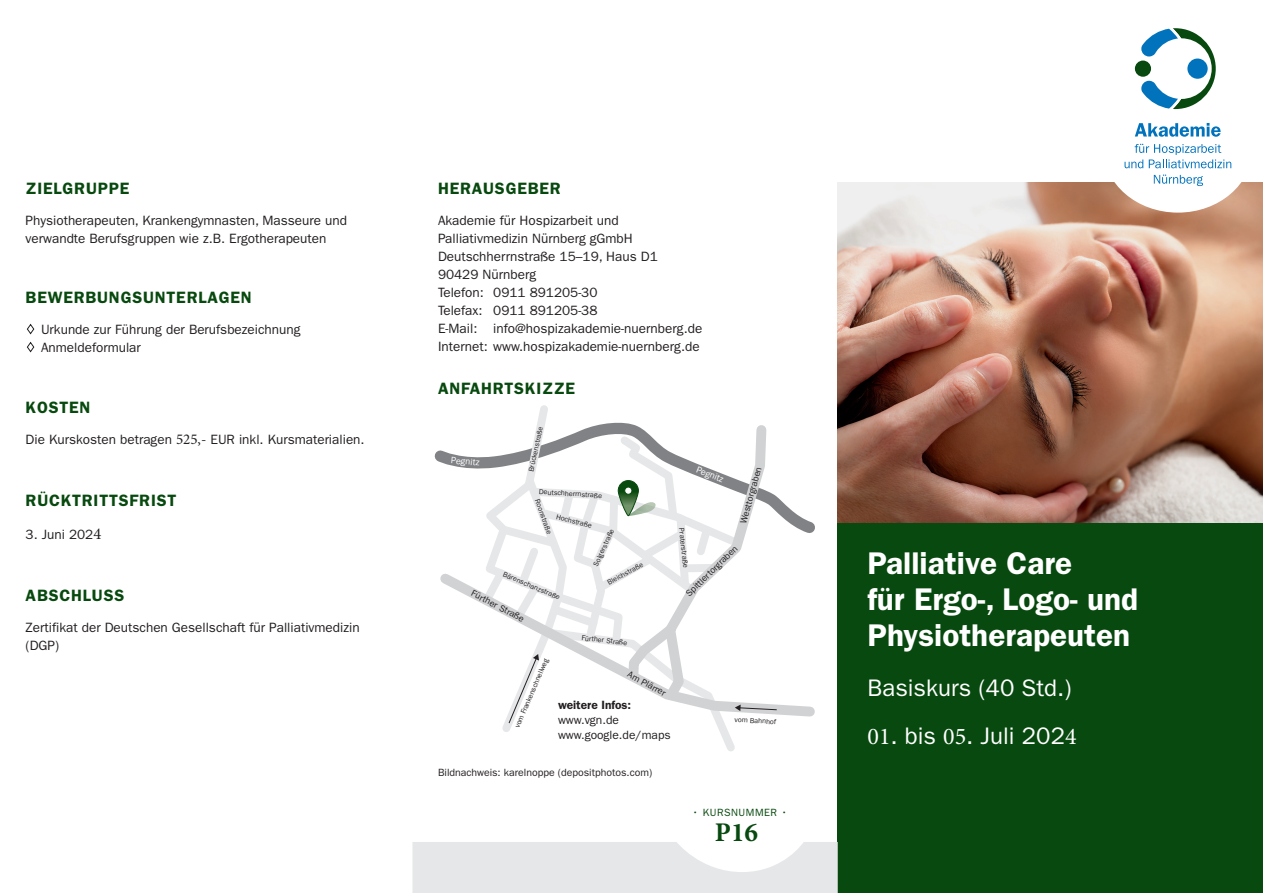
<style>
.page{position:relative;width:1263px;height:893px;background:#fff}
.page>*{position:absolute;margin:0;border:0;box-sizing:border-box;transform-origin:0 0}
.Datum_Kurs__Titel{font:600 31.5px/36px "ITC Franklin Gothic Std";color:#fff}
.Kurs-Nr___Rückseite{font:700 27px "Minion Pro";color:#07490e}
.Datum_Kurs__Titel-2{font:24px "ITC Franklin Gothic Std";color:#fff}
.p_Grundtext{font:600 16.5px "ITC Franklin Gothic Std";letter-spacing:.05em;color:#07490e}
.p_Grundtext-2{font:13.5px/18px "ITC Franklin Gothic Std";color:#231f20}
.p_Grundtext-3{font:600 12px/15px "ITC Franklin Gothic Std";color:#231f20}
.p_Grundtext-4{font:12px "ITC Franklin Gothic Std";color:#231f20}
.p_Grundtext-5{font:10.5px "ITC Franklin Gothic Std";color:#231f20}
.Grundtext{font:10.5px "ITC Franklin Gothic Std";letter-spacing:.05em;color:#07490e}
.t1{font:9.3px "ITC Franklin Gothic Std";color:#231f20}
.t2{font:9.3px "ITC Franklin Gothic Std";color:#fff}
.t3{font:7.2px "ITC Franklin Gothic Std";color:#231f20}
.s1{font-family:"Minion Pro";font-size:15px}
.s2{font-family:"Minion Pro";font-size:16.5px}
.s3{font-weight:400}
.s4{font-family:"Minion Pro"}
</style>
<div class="page">
<img style="left:838px;top:183px;width:425px;height:340px">
<div style="left:838px;top:523px;width:425px;height:370px;background:#07490e"></div>
<div style="left:1103px;top:85px;width:149px;height:128px;background:#fff;border-radius:50%"></div>
<svg style="left:1135px;top:123px;width:85px;height:14px"></svg>
<svg style="left:1124px;top:144px;width:107px;height:24px"></svg>
<svg style="left:1154px;top:175px;width:49px;height:11px"></svg>
<div style="left:1135px;top:61px;width:16px;height:16px;background:#07490e;border-radius:50%"></div>
<svg style="left:1138px;top:28px;width:78px;height:82px"></svg>
<svg style="left:434px;top:450px;width:381px;height:83px"></svg>
<svg style="left:440px;top:573px;width:375px;height:144px"></svg>
<svg style="left:477px;top:405px;width:300px;height:346px"></svg>
<svg style="left:618px;top:481px;width:20px;height:35px"></svg>
<div style="left:618px;top:480px;width:21px;height:36px;border:1px solid #07490e;border-radius:10px"></div>
<div style="left:625px;top:487px;width:7px;height:7px;background:#fff;border-radius:50%"></div>
<div style="left:624px;top:487px;width:8px;height:8px;border:1px solid #07490e;border-radius:50%"></div>
<svg style="left:412px;top:842px;width:426px;height:51px;background:#e8e9eb"></svg>
<p class="p_Grundtext" style="left:26px;top:178px;width:105px">ZIELGRUPPE</p>
<p class="p_Grundtext-2" style="left:26px;top:211px;width:323px">Physiotherapeuten, Krankengymnasten, Masseure und verwandte Berufsgruppen wie z.B. Ergotherapeuten</p>
<p class="p_Grundtext" style="left:26px;top:288px;width:228px">BEWERBUNGSUNTERLAGEN</p>
<p class="p_Grundtext-2" style="left:41px;top:321px;width:261px">Urkunde zur Führung der Berufsbezeichnung<br>Anmeldeformular</p>
<p class="p_Grundtext" style="left:26px;top:397px;width:66px">KOSTEN</p>
<p class="p_Grundtext-2" style="left:26px;top:431px;width:340px">Die Kurskosten betragen <span class="s1">525,-</span> EUR inkl. Kursmaterialien.</p>
<p class="p_Grundtext" style="left:26px;top:491px;width:152px">RÜCKTRITTSFRIST</p>
<p class="p_Grundtext-2" style="left:26px;top:525px;width:77px">3. Juni 202<span class="s2">4</span></p>
<p class="p_Grundtext" style="left:26px;top:586px;width:100px">ABSCHLUSS</p>
<p class="p_Grundtext-2" style="left:26px;top:619px;width:335px">Zertifikat der Deutschen Gesellschaft für Palliativmedizin (DGP)</p>
<h3 class="p_Grundtext" style="left:438px;top:179px;width:124px">HERAUSGEBER</h3>
<p class="p_Grundtext-2" style="left:438px;top:211px;width:196px">Akademie für Hospizarbeit und<br>Palliativmedizin Nürnberg gGmbH</p>
<p class="p_Grundtext-2" style="left:438px;top:247px;width:221px">Deutschherrnstraße 15–19, Haus D1</p>
<p class="p_Grundtext-2" style="left:438px;top:265px;width:100px">90429 Nürnberg</p>
<p class="p_Grundtext-2" style="left:438px;top:283px;width:161px">Telefon: 0911 891205-30</p>
<p class="p_Grundtext-2" style="left:438px;top:301px;width:161px">Telefax: 0911 891205-38</p>
<p class="p_Grundtext-2" style="left:438px;top:319px;width:266px">E-Mail: info@hospizakademie-nuernberg.de</p>
<p class="p_Grundtext-2" style="left:438px;top:337px;width:263px">Internet: www.hospizakademie-nuernberg.de</p>
<h3 class="p_Grundtext" style="left:438px;top:378px;width:139px">ANFAHRTSKIZZE</h3>
<p class="t2" style="left:452px;top:454px;width:30px;rotate:6deg">Pegnitz</p>
<p class="t3" style="left:527px;top:471px;width:48px;rotate:-78deg">Brückenstraße</p>
<p class="t3" style="left:539px;top:487px;width:65px;rotate:4deg">Deutschherrnstraße</p>
<p class="t3" style="left:541px;top:498px;width:38px;rotate:70deg">Roonstraße</p>
<p class="t3" style="left:505px;top:570px;width:63px;rotate:23deg">Bärenschanzstraße</p>
<p class="t3" style="left:557px;top:513px;width:38px;rotate:14deg">Hochstraße</p>
<p class="t3" style="left:591px;top:564px;width:42px;rotate:-65deg">Solgerstraße</p>
<p class="t3" style="left:606px;top:580px;width:41px;rotate:-30deg">Bleichstraße</p>
<p class="t1" style="left:474px;top:588px;width:60px;rotate:27deg">Fürther Straße</p>
<p class="t3" style="left:582px;top:634px;width:47px;rotate:6deg">Fürther Straße</p>
<p class="t3" style="left:513px;top:726px;width:76px;rotate:-67deg">vom Frankenschnellweg</p>
<p class="t1" style="left:631px;top:668px;width:43px;rotate:29deg">Am Plärrer</p>
<p class="p_Grundtext-3" style="left:558px;top:698px;width:75px">weitere Infos: <span class="s3">www.vgn.de</span></p>
<p class="p_Grundtext-4" style="left:558px;top:728px;width:114px">www.google.de/maps</p>
<p class="p_Grundtext-5" style="left:438px;top:766px;width:216px">Bildnachweis: karelnoppe (depositphotos.com)</p>
<p class="t2" style="left:699px;top:464px;width:30px;rotate:22deg">Pegnitz</p>
<p class="t1" style="left:738px;top:522px;width:60px;rotate:-74deg">Westtorgraben</p>
<p class="t3" style="left:686px;top:528px;width:41px;rotate:84deg">Praterstraße</p>
<p class="t1" style="left:683px;top:591px;width:69px;rotate:-44deg">Spittlertorgraben</p>
<p class="t3" style="left:735px;top:715px;width:43px;rotate:4deg">vom Bahnhof</p>
<p class="Grundtext" style="left:692px;top:806px;width:97px">• KURSNUMMER •</p>
<p class="Kurs-Nr___Rückseite" style="left:715px;top:814px;width:45px">P16</p>
<p class="Datum_Kurs__Titel" style="left:867px;top:546px;width:272px">Palliative Care<br>für Ergo-, Logo- und<br>Physiotherapeuten</p>
<p class="Datum_Kurs__Titel-2" style="left:867px;top:674px;width:205px">Basiskurs (40 Std.)</p>
<p class="Datum_Kurs__Titel-2" style="left:867px;top:722px;width:211px"><span class="s4">01</span>. bis <span class="s4">05</span>. Juli 202<span class="s4">4</span></p>
</div>
